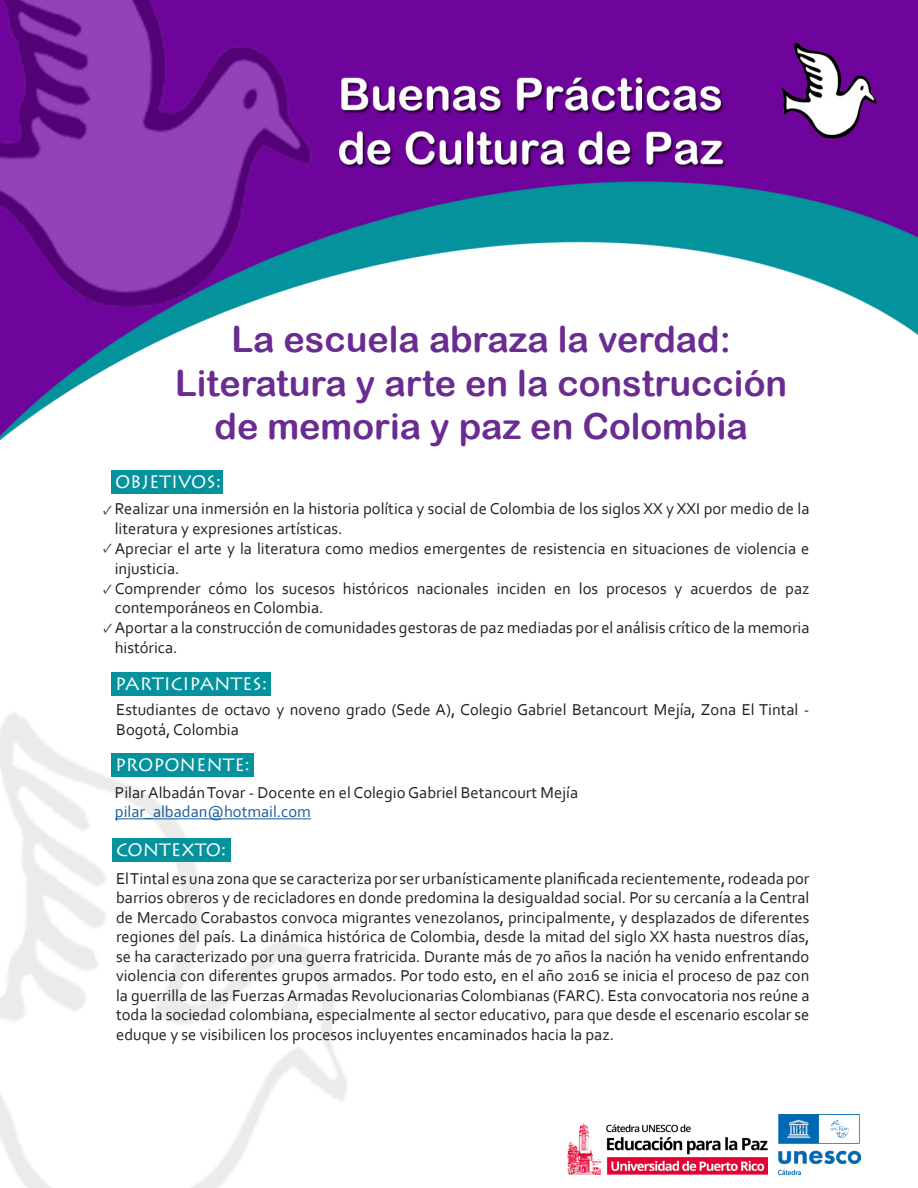
<style>
.page{position:relative;width:918px;height:1188px;background:#fff}
.page>*{position:absolute;margin:0;border:0;box-sizing:border-box;transform-origin:0 0}
.t1{font:36px "Arial Rounded MT Bold";color:#6a2c91}
.t2{font:18px "Lithos Pro";color:#fff}
.t3{font:16.5px/19.5px "Corbel";color:#231f20}
.t4{font:16.5px "Corbel";color:#175d9e}
.t5{font:13.5px "Minion Pro";color:#231f20}
</style>
<div class="page">
<img style="left:0;top:0;width:918px;height:1188px">
<div style="left:112px;top:471px;width:111px;height:23px;background:#04939c"></div>
<div style="left:112px;top:672px;width:159px;height:23px;background:#04939c"></div>
<hr style="left:115px;top:818px;width:196px;height:1px;background:#175d9e">
<div style="left:112px;top:754px;width:142px;height:23px;background:#04939c"></div>
<div style="left:113px;top:838px;width:118px;height:23px;background:#04939c"></div>
<img style="left:567px;top:1123px;width:200px;height:52px">
<img style="left:778px;top:1115px;width:82px;height:60px">
<p class="t1" style="left:231px;top:318px;width:501px">La escuela abraza la verdad:</p>
<p class="t1" style="left:175px;top:362px;width:614px">Literatura y arte en la construcción</p>
<p class="t1" style="left:215px;top:405px;width:535px">de memoria y paz en Colombia</p>
<p class="t2" style="left:115px;top:472px;width:107px">OBJETIVOS:</p>
<p class="t3" style="left:115px;top:499px;width:696px">Realizar una inmersión en la historia política y social de Colombia de los siglos XX y XXI por medio de la literatura y expresiones artísticas.</p>
<p class="t3" style="left:115px;top:538px;width:696px">Apreciar el arte y la literatura como medios emergentes de resistencia en situaciones de violencia e injusticia.</p>
<p class="t3" style="left:115px;top:578px;width:696px">Comprender cómo los sucesos históricos nacionales inciden en los procesos y acuerdos de paz contemporáneos en Colombia.</p>
<p class="t3" style="left:115px;top:617px;width:696px">Aportar a la construcción de comunidades gestoras de paz mediadas por el análisis crítico de la memoria histórica.</p>
<p class="t5" style="left:103px;top:500px;width:11px">✓</p>
<p class="t5" style="left:103px;top:539px;width:11px">✓</p>
<p class="t5" style="left:103px;top:580px;width:11px">✓</p>
<p class="t5" style="left:103px;top:618px;width:11px">✓</p>
<p class="t2" style="left:115px;top:673px;width:153px">PARTICIPANTES:</p>
<p class="t3" style="left:116px;top:700px;width:695px">Estudiantes de octavo y noveno grado (Sede A), Colegio Gabriel Betancourt Mejía, Zona El Tintal -<br>Bogotá, Colombia</p>
<p class="t2" style="left:115px;top:755px;width:136px">PROPONENTE:</p>
<p class="t3" style="left:115px;top:782px;width:465px">Pilar Albadán Tovar - Docente en el Colegio Gabriel Betancourt Mejía</p>
<p class="t4" style="left:115px;top:802px;width:198px">pilar_albadan@hotmail.com</p>
<p class="t2" style="left:116px;top:839px;width:111px">CONTEXTO:</p>
<p class="t3" style="left:116px;top:868px;width:695px;text-align:justify">El Tintal es una zona que se caracteriza por ser urbanísticamente planificada recientemente, rodeada por barrios obreros y de recicladores en donde predomina la desigualdad social. Por su cercanía a la Central de Mercado Corabastos convoca migrantes venezolanos, principalmente, y desplazados de diferentes regiones del país. La dinámica histórica de Colombia, desde la mitad del siglo XX hasta nuestros días, se ha caracterizado por una guerra fratricida. Durante más de 70 años la nación ha venido enfrentando violencia con diferentes grupos armados. Por todo esto, en el año 2016 se inicia el proceso de paz con la guerrilla de las Fuerzas Armadas Revolucionarias Colombianas (FARC). Esta convocatoria nos reúne a toda la sociedad colombiana, especialmente al sector educativo, para que desde el escenario escolar se eduque y se visibilicen los procesos incluyentes encaminados hacia la paz.</p>
</div>
